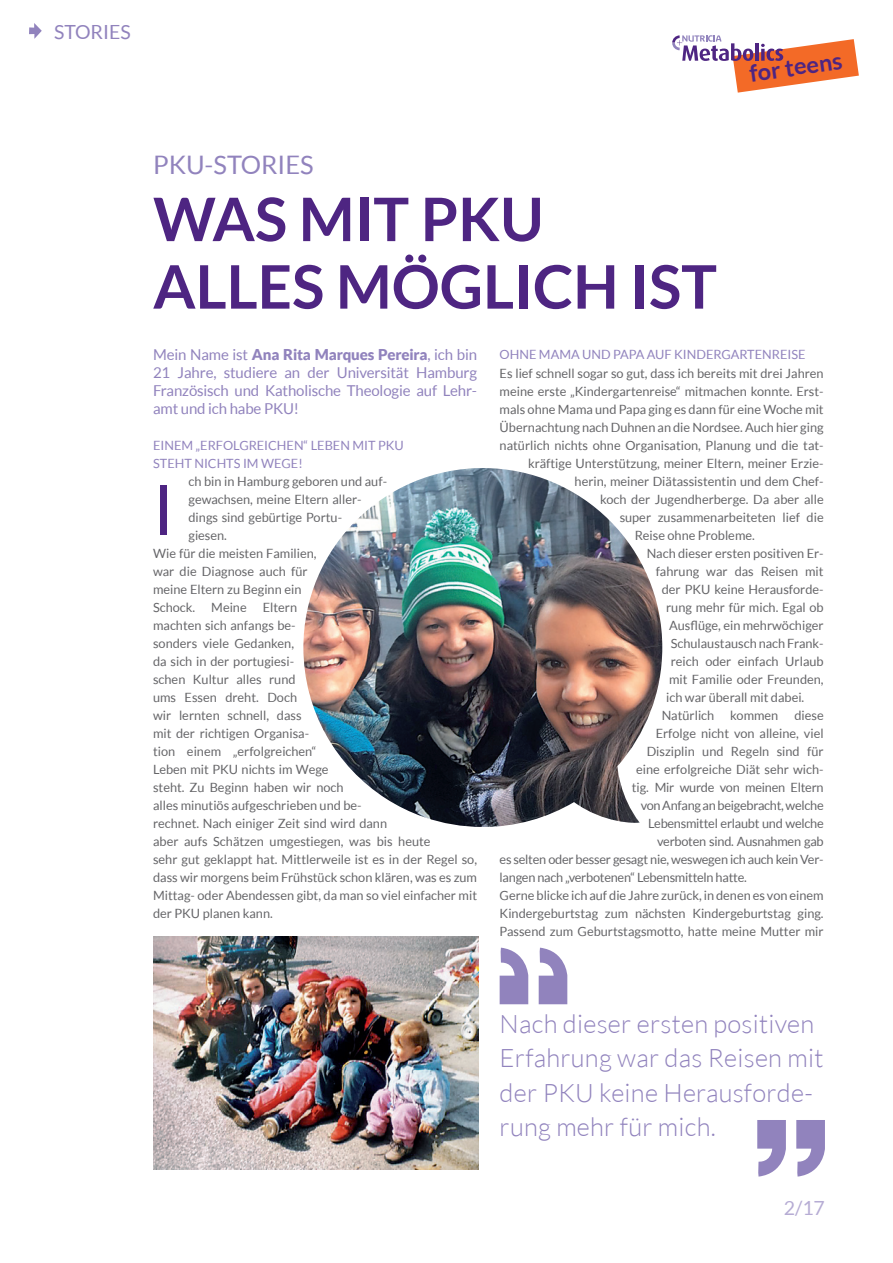
<style>
.page{position:relative;width:893px;height:1263px;background:#fff}
.page>*{position:absolute;margin:0;border:0;box-sizing:border-box;transform-origin:0 0}
.t1{font:69px "Lato";color:#4e2582}
.t2{font:700 60px/67.5px "Lato";color:#4e2582}
.t3{font:300 25.5px/34.5px "Lato";letter-spacing:.01em;color:#9183bd}
.t4{font:25.5px "Lato";color:#9183bd}
.t5{font:700 23.4px "Lato";color:#4e2582}
.t6{font:19.5px "Lato";color:#9183bd}
.t7{font:19.5px "Lato";color:#b6acd4}
.t8{font:15px/18px "Lato";letter-spacing:-.01em;color:#9183bd;text-align:justify}
.t9{font:12.75px/18px "Lato";color:#656568}
.t10{font:12.75px "Lato";letter-spacing:-.02em;color:#656568}
.t11{font:12.75px/18px "Lato";color:#9183bd}
.s1{font-weight:900}
</style>
<div class="page">
<svg style="left:29px;top:23px;width:13px;height:16px"></svg>
<svg style="left:672px;top:35px;width:187px;height:58px"></svg>
<svg style="left:796px;top:1120px;width:29px;height:56px"></svg>
<svg style="left:757px;top:1120px;width:29px;height:56px"></svg>
<svg style="left:539px;top:948px;width:28px;height:56px"></svg>
<svg style="left:500px;top:948px;width:28px;height:56px"></svg>
<img style="left:153px;top:936px;width:325px;height:233px">
<img style="left:303px;top:468px;width:359px;height:359px">
<h3 class="t6" style="left:54px;top:20px;width:78px">STORIES</h3>
<h3 class="t5" style="left:748px;top:59px;width:95px;rotate:-8deg">for teens</h3>
<h3 class="t4" style="left:153px;top:148px;width:162px">PKU-STORIES</h3>
<h2 class="t2" style="left:153px;top:184px;width:565px">WAS MIT PKU<br>ALLES MÖGLICH IST</h2>
<p class="t8" style="left:153px;top:345px;width:326px">Mein Name ist <span class="s1">Ana Rita Marques Pereira</span>, ich bin 21 Jahre, studiere an der Universität Hamburg Französisch und Katholische Theologie auf Lehr&shy;amt und ich habe PKU!</p>
<p class="t11" style="left:153px;top:436px;width:252px">EINEM „ERFOLGREICHEN“ LEBEN MIT PKU<br>STEHT NICHTS IM WEGE!</p>
<p class="t9" style="left:189px;top:472px;width:200px">ch bin in Hamburg geboren und auf-</p>
<p class="t9" style="left:189px;top:490px;width:175px">gewachsen, meine Eltern aller-</p>
<p class="t9" style="left:189px;top:508px;width:155px">dings sind gebürtige Portu-</p>
<p class="t9" style="left:189px;top:526px;width:40px">giesen.</p>
<p class="t9" style="left:153px;top:544px;width:165px">Wie für die meisten Familien,</p>
<p class="t9" style="left:153px;top:562px;width:156px">war die Diagnose auch für</p>
<p class="t9" style="left:153px;top:580px;width:150px">meine Eltern zu Beginn ein</p>
<p class="t9" style="left:153px;top:598px;width:44px">Schock.</p>
<p class="t9" style="left:211px;top:598px;width:37px">Meine</p>
<p class="t11" style="left:500px;top:345px;width:307px">OHNE MAMA UND PAPA AUF KINDERGARTENREISE</p>
<p class="t9" style="left:500px;top:364px;width:325px">Es lief schnell sogar so gut, dass ich bereits mit drei Jahren</p>
<p class="t9" style="left:500px;top:382px;width:326px">meine erste „Kindergartenreise“ mitmachen konnte. Erst-</p>
<p class="t9" style="left:500px;top:400px;width:326px">mals ohne Mama und Papa ging es dann für eine Woche mit</p>
<p class="t9" style="left:500px;top:418px;width:326px">Übernachtung nach Duhnen an die Nordsee. Auch hier ging</p>
<p class="t9" style="left:500px;top:436px;width:325px">natürlich nichts ohne Organisation, Planung und die tat-</p>
<p class="t9" style="left:528px;top:454px;width:297px">kräftige Unterstützung, meiner Eltern, meiner Erzie-</p>
<p class="t9" style="left:575px;top:472px;width:250px">herin, meiner Diätassistentin und dem Chef-</p>
<p class="t9" style="left:600px;top:490px;width:225px">koch der Jugendherberge. Da aber alle</p>
<p class="t9" style="left:620px;top:508px;width:205px">super zusammenarbeiteten lief die</p>
<p class="t9" style="left:635px;top:526px;width:122px">Reise ohne Probleme.</p>
<p class="t9" style="left:647px;top:544px;width:179px">Nach dieser ersten positiven Er-</p>
<p class="t9" style="left:656px;top:562px;width:169px">fahrung war das Reisen mit</p>
<p class="t9" style="left:662px;top:580px;width:164px">der PKU keine Herausforde-</p>
<p class="t9" style="left:666px;top:598px;width:159px">rung mehr für mich. Egal ob</p>
<p class="t9" style="left:669px;top:616px;width:156px">Ausflüge, ein mehrwöchiger</p>
<p class="t9" style="left:671px;top:634px;width:154px">Schulaustausch nach Frank-</p>
<p class="t9" style="left:671px;top:652px;width:155px">reich oder einfach Urlaub</p>
<p class="t9" style="left:669px;top:670px;width:156px">mit Familie oder Freunden,</p>
<p class="t9" style="left:666px;top:688px;width:140px">ich war überall mit dabei.</p>
<p class="t9" style="left:662px;top:706px;width:54px">Natürlich</p>
<p class="t9" style="left:730px;top:706px;width:50px">kommen</p>
<p class="t9" style="left:794px;top:706px;width:31px">diese</p>
<p class="t9" style="left:656px;top:724px;width:169px">Erfolge nicht von alleine, viel</p>
<p class="t9" style="left:647px;top:742px;width:178px">Disziplin und Regeln sind für</p>
<p class="t9" style="left:636px;top:760px;width:189px">eine erfolgreiche Diät sehr wich-</p>
<p class="t10" style="left:632px;top:779px;width:194px">tig. Mir wurde von meinen Eltern</p>
<p class="t10" style="left:641px;top:797px;width:185px">von Anfang an beigebracht, welche</p>
<p class="t10" style="left:648px;top:815px;width:177px">Lebensmittel erlaubt und welche</p>
<p class="t10" style="left:657px;top:833px;width:168px">verboten sind. Ausnahmen gab</p>
<p class="t10" style="left:500px;top:851px;width:326px">es selten oder besser gesagt nie, weswegen ich auch kein Ver-</p>
<p class="t10" style="left:500px;top:869px;width:249px">langen nach „verbotenen“ Lebensmitteln hatte.</p>
<p class="t9" style="left:500px;top:886px;width:325px">Gerne blicke ich auf die Jahre zurück, in denen es von einem</p>
<p class="t9" style="left:500px;top:904px;width:325px">Kindergeburtstag zum nächsten Kindergeburtstag ging.</p>
<p class="t9" style="left:500px;top:922px;width:326px">Passend zum Geburtstagsmotto, hatte meine Mutter mir</p>
<h1 class="t1" style="left:153px;top:467px;width:23px">I</h1>
<p class="t9" style="left:153px;top:598px;width:326px;text-indent:110px">Eltern<br>machten sich anfangs be-<br>sonders viele Gedanken,<br>da sich in der portugiesi-<br>schen Kultur alles rund<br>ums Essen dreht. Doch<br>wir lernten schnell, dass<br>mit der richtigen Organisa-<br>tion einem „erfolgreichen“<br>Leben mit PKU nichts im Wege<br>steht. Zu Beginn haben wir noch<br>alles minutiös aufgeschrieben und be-<br>rechnet. Nach einiger Zeit sind wird dann<br>aber aufs Schätzen umgestiegen, was bis heute<br>sehr gut geklappt hat. Mittlerweile ist es in der Regel so, dass wir morgens beim Frühstück schon klären, was es zum<br>Mittag- oder Abendessen gibt, da man so viel einfacher mit der PKU planen kann.</p>
<h3 class="t3" style="left:500px;top:1005px;width:325px">Nach dieser ersten positiven<br>Erfahrung war das Reisen mit der PKU keine Herausforde&shy;rung mehr für mich.</h3>
<h3 class="t7" style="left:784px;top:1196px;width:43px">2/17</h3>
</div>
